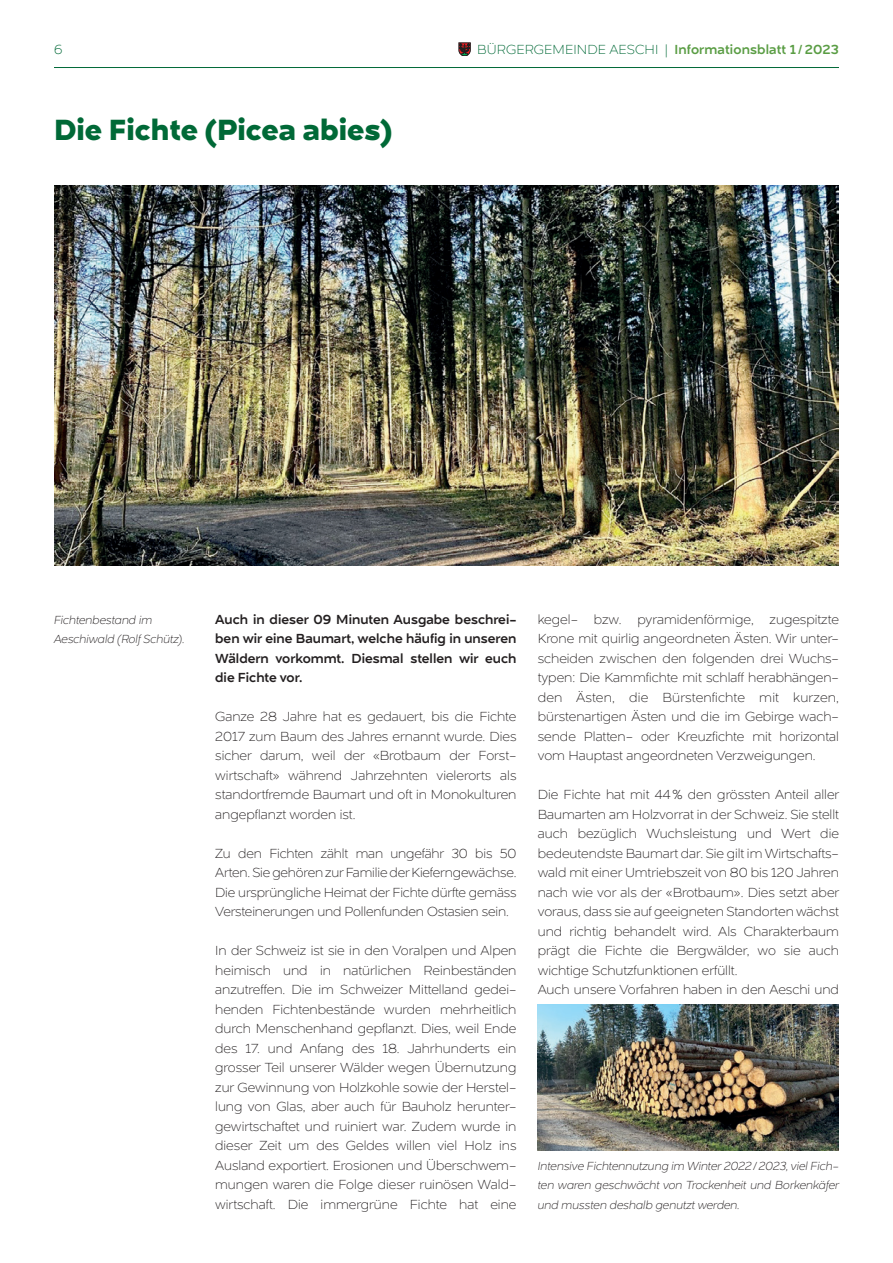
<style>
.page{position:relative;width:893px;height:1263px;background:#fff}
.page>*{position:absolute;margin:0;border:0;box-sizing:border-box;transform-origin:0 0}
.t1{font:700 30px "Naste";color:#006937}
.t2{font:200 13.5px/19.5px "Naste";color:#231f20}
.t3{font:500 13.5px/19.5px "Naste";color:#231f20;text-align:justify}
.t4{font:500 13.5px "Naste";letter-spacing:.01em;color:#5a9d44}
.t5{font:200 13.5px "Naste";color:#006937}
.t6{font:italic 200 12px/19.5px "Naste";color:#231f20}
.s1{font-weight:200;color:#006937}
</style>
<div class="page">
<svg style="left:459px;top:43px;width:11px;height:13px"></svg>
<hr style="left:54px;top:67px;width:785px;height:1px;background:#006937">
<img style="left:54px;top:185px;width:785px;height:380px">
<img style="left:538px;top:1004px;width:301px;height:146px">
<p class="t5" style="left:54px;top:41px;width:10px">6</p>
<p class="t4" style="left:477px;top:40px;width:363px"><span class="s1">BÜRGERGEMEINDE AESCHI |</span> Informationsblatt 1 /2023</p>
<h1 class="t1" style="left:54px;top:106px;width:340px">Die Fichte (Picea abies)</h1>
<p class="t6" style="left:54px;top:610px;width:132px">Fichtenbestand im<br>Aeschiwald (Rolf Schütz).</p>
<p class="t3" style="left:215px;top:609px;width:303px">Auch in dieser 09 Minuten Ausgabe beschrei&shy;ben wir eine Baumart, welche häufig in unseren Wäldern vorkommt. Diesmal stellen wir euch die Fichte vor.</p>
<p class="t2" style="left:215px;top:707px;width:303px">Ganze 28 Jahre hat es gedauert, bis die Fichte 2017 zum Baum des Jahres ernannt wurde. Dies sicher darum, weil der «Brotbaum der Forst&shy;wirtschaft» während Jahrzehnten vielerorts als standortfremde Baumart und oft in Monokulturen angepflanzt worden ist.</p>
<p class="t2" style="left:215px;top:843px;width:303px;text-align:justify">Zu den Fichten zählt man ungefähr 30 bis 50<br>Arten. Sie gehören zur Familie der Kieferngewächse.<br>Die ursprüngliche Heimat der Fichte dürfte gemäss Versteinerungen und Pollenfunden Ostasien sein.</p>
<p class="t2" style="left:215px;top:941px;width:303px">In der Schweiz ist sie in den Voralpen und Alpen heimisch und in natürlichen Reinbeständen anzutreffen. Die im Schweizer Mittelland gedei&shy;henden Fichtenbestände wurden mehrheitlich durch Menschenhand gepflanzt. Dies, weil Ende des 17. und Anfang des 18. Jahrhunderts ein grosser Teil unserer Wälder wegen Übernutzung zur Gewinnung von Holzkohle sowie der Herstel&shy;lung von Glas, aber auch für Bauholz herunter&shy;gewirtschaftet und ruiniert war. Zudem wurde in dieser Zeit um des Geldes willen viel Holz ins Ausland exportiert. Erosionen und Überschwem&shy;mungen waren die Folge dieser ruinösen Wald&shy;wirtschaft. Die immergrüne Fichte hat eine</p>
<p class="t2" style="left:538px;top:609px;width:303px">kegel- bzw. pyramidenförmige, zugespitzte Krone mit quirlig angeordneten Ästen. Wir unter&shy;scheiden zwischen den folgenden drei Wuchs&shy;typen: Die Kammfichte mit schlaff herabhängen&shy;den Ästen, die Bürstenfichte mit kurzen, bürstenartigen Ästen und die im Gebirge wach&shy;sende Platten- oder Kreuzfichte mit horizontal vom Hauptast angeordneten Verzweigungen.</p>
<p class="t2" style="left:538px;top:785px;width:303px">Die Fichte hat mit 44% den grössten Anteil aller Baumarten am Holzvorrat in der Schweiz. Sie stellt auch bezüglich Wuchsleistung und Wert die bedeutendste Baumart dar. Sie gilt im Wirtschafts&shy;wald mit einer Umtriebszeit von 80 bis 120 Jahren nach wie vor als der «Brotbaum». Dies setzt aber voraus, dass sie auf geeigneten Standorten wächst und richtig behandelt wird. Als Charakterbaum prägt die Fichte die Bergwälder, wo sie auch wichtige Schutzfunktionen erfüllt.<br>Auch unsere Vorfahren haben in den Aeschi und</p>
<p class="t6" style="left:538px;top:1156px;width:303px;text-align:justify">Intensive Fichtennutzung im Winter 2022/2023, viel Fich&shy;ten waren geschwächt von Trockenheit und Borkenkäfer und mussten deshalb genutzt werden.</p>
</div>
